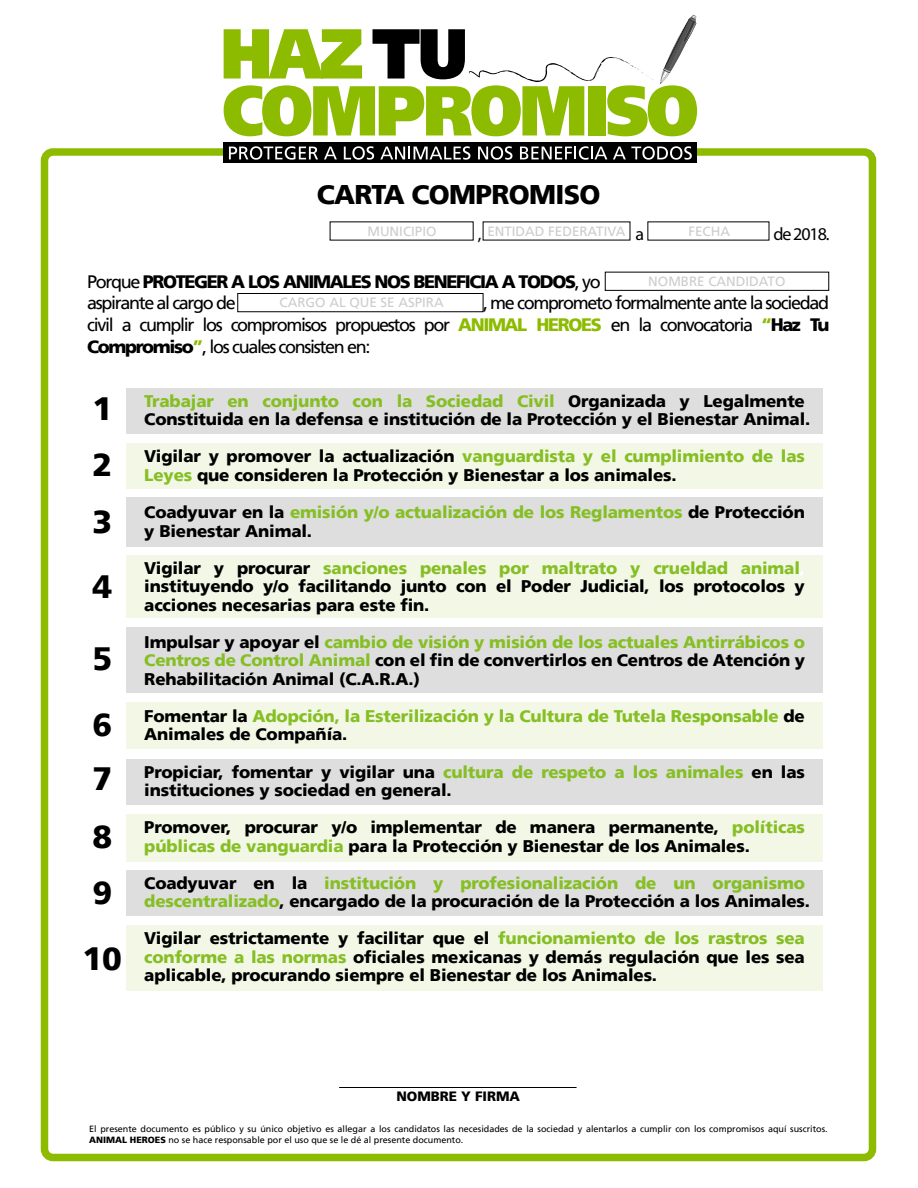
<style>
.page{position:relative;width:918px;height:1188px;background:#fff}
.page>*{position:absolute;margin:0;border:0;box-sizing:border-box;transform-origin:0 0}
.t1{font:900 32.25px/56.7px "Frutiger LT";color:#000;text-align:justify}
.t2{font:900 27px "Frutiger LT";letter-spacing:-.025em;color:#000}
.t3{font:18px/21.6px "Frutiger LT";letter-spacing:-.075em;color:#000;text-align:justify}
.t4{font:900 18px/21.6px "Frutiger LT";letter-spacing:-.075em;color:#000}
.t5{font:18px "Myriad Pro";letter-spacing:-.06em;color:#000}
.t6{font:900 16.8px/18.6px "Frutiger LT";letter-spacing:-.01em;color:#000}
.t7{font:900 16.8px/18.6px "Frutiger LT";letter-spacing:-.01em;color:#86bf25}
.t8{font:900 13.5px "Frutiger LT";color:#000}
.t9{font:13.35px "Frutiger LT";color:#ccc}
.t10{font:9px/10.8px "Frutiger LT";color:#000}
.s1{font-weight:400}
.s2{font-weight:900;color:#8dbb00}
.s3{font-weight:900}
.s4{color:#86bf25}
.s5{color:#fff}
.s6{color:#000}
</style>
<div class="page">
<div style="left:605px;top:272px;width:224px;height:19px;border:1px solid #000"></div>
<div style="left:237px;top:293px;width:246px;height:19px;border:1px solid #000"></div>
<div style="left:41px;top:148px;width:835px;height:1013px;border:8px solid #8dbb00;border-radius:9px"></div>
<hr style="left:339px;top:1087px;width:238px;height:1px;background:#000">
<div style="left:126px;top:443px;width:697px;height:46px;background:#f3f8e6"></div>
<div style="left:126px;top:555px;width:697px;height:62px;background:#f3f8e6"></div>
<div style="left:126px;top:702px;width:697px;height:47px;background:#f3f8e6"></div>
<div style="left:126px;top:814px;width:697px;height:47px;background:#f3f8e6"></div>
<div style="left:126px;top:389px;width:697px;height:45px;background:#dedede"></div>
<div style="left:126px;top:497px;width:697px;height:49px;background:#dedede"></div>
<div style="left:126px;top:628px;width:697px;height:65px;background:#dedede"></div>
<div style="left:126px;top:759px;width:697px;height:45px;background:#dedede"></div>
<div style="left:126px;top:925px;width:697px;height:65px;background:#f3f8e6"></div>
<div style="left:126px;top:870px;width:697px;height:45px;background:#dedede"></div>
<div style="left:223px;top:143px;width:474px;height:20px;background:#000"></div>
<svg style="left:229px;top:146px;width:89px;height:14px"></svg>
<svg style="left:324px;top:147px;width:13px;height:12px"></svg>
<svg style="left:344px;top:146px;width:30px;height:14px"></svg>
<svg style="left:380px;top:146px;width:90px;height:14px"></svg>
<svg style="left:478px;top:146px;width:34px;height:14px"></svg>
<svg style="left:520px;top:146px;width:87px;height:14px"></svg>
<svg style="left:613px;top:146px;width:79px;height:14px"></svg>
<svg style="left:224px;top:15px;width:473px;height:121px"></svg>
<h2 class="t2" style="left:317px;top:178px;width:285px">CARTA COMPROMISO</h2>
<p class="t9" style="left:367px;top:223px;width:71px">MUNICIPIO</p>
<p class="t9" style="left:487px;top:223px;width:140px">ENTIDAD FEDERATIVA</p>
<p class="t9" style="left:688px;top:223px;width:43px">FECHA</p>
<p class="t4" style="left:87px;top:271px;width:515px"><span class="s1">Porque</span> PROTEGER A LOS ANIMALES NOS BENEFICIA A TODOS<span class="s1">, yo aspirante al cargo de</span></p>
<p class="t5" style="left:478px;top:223px;width:5px">,</p>
<p class="t5" style="left:636px;top:223px;width:10px">a</p>
<p class="t5" style="left:774px;top:223px;width:58px">de 2018.</p>
<p class="t9" style="left:648px;top:274px;width:139px">NOMBRE CANDIDATO</p>
<p class="t3" style="left:87px;top:292px;width:744px;text-indent:396px">, me comprometo formalmente ante la sociedad civil a cumplir los compromisos propuestos por <span class="s2">ANIMAL HEROES</span> en la convocatoria <span class="s2">“</span><span class="s3">Haz Tu Compromiso</span><span class="s2">”</span>, los cuales consisten en:</p>
<p class="t9" style="left:280px;top:294px;width:166px">CARGO AL QUE SE ASPIRA</p>
<h1 class="t1" style="left:92px;top:380px;width:21px">1<br>2<br>3</h1>
<h1 class="t1" style="left:92px;top:558px;width:21px">4</h1>
<h1 class="t1" style="left:92px;top:626px;width:21px;line-height:66px">5<br>6</h1>
<h1 class="t1" style="left:92px;top:751px;width:21px">7<br>8<br>9</h1>
<h1 class="t1" style="left:82px;top:931px;width:41px">10</h1>
<p class="t6" style="left:144px;top:392px;width:668px"><span class="s4">Trabajar en conjunto con la Sociedad Civil</span> Organizada y Legalmente<br>Constituida en la defensa e institución de la Protección y el Bienestar Animal.</p>
<p class="t6" style="left:144px;top:447px;width:662px">Vigilar y promover la actualización <span class="s4">vanguardista y el cumplimiento de las<br>Leyes</span> que consideren la Protección y Bienestar a los animales.</p>
<p class="t6" style="left:144px;top:503px;width:662px">Coadyuvar en la <span class="s4">emisión y/o actualización de los Reglamentos</span> de Protección y Bienestar Animal.</p>
<p class="t6" style="left:144px;top:558px;width:662px;text-align:justify">Vigilar y procurar <span class="s4">sanciones penales por maltrato y crueldad animal</span><span class="s5">, </span>instituyendo y/o facilitando junto con el Poder Judicial, los protocolos y acciones necesarias para este fin.</p>
<p class="t6" style="left:144px;top:633px;width:662px;text-align:justify">Impulsar y apoyar el <span class="s4">cambio de visión y misión de los actuales Antirrábicos o Centros de Control Animal</span> con el fin de convertirlos en Centros de Atención y Rehabilitación Animal (C.A.R.A.)</p>
<p class="t7" style="left:144px;top:707px;width:662px"><span class="s6">Fomentar la</span> Adopción, la Esterilización y la Cultura de Tutela Responsable <span class="s6">de<br>Animales de Compañía.</span></p>
<p class="t6" style="left:144px;top:762px;width:662px">Propiciar, fomentar y vigilar una <span class="s4">cultura de respeto a los animales</span> en las instituciones y sociedad en general.</p>
<p class="t6" style="left:144px;top:818px;width:662px">Promover, procurar y/o implementar de manera permanente, <span class="s4">políticas públicas de vanguardia</span> para la Protección y Bienestar de los Animales.</p>
<p class="t6" style="left:144px;top:874px;width:667px">Coadyuvar en la <span class="s4">institución y profesionalización de un organismo descentralizado</span>, encargado de la procuración de la Protección a los Animales.</p>
<p class="t6" style="left:144px;top:929px;width:662px;text-align:justify">Vigilar estrictamente y facilitar que el <span class="s4">funcionamiento de los rastros sea conforme a las normas</span> oficiales mexicanas y demás regulación que les sea aplicable, procurando siempre el Bienestar de los Animales.</p>
<p class="t8" style="left:396px;top:1088px;width:125px">NOMBRE Y FIRMA</p>
<p class="t10" style="left:89px;top:1123px;width:740px">El presente documento es público y su único objetivo es allegar a los candidatos las necesidades de la sociedad y alentarlos a cumplir con los compromisos aquí suscritos.<br><span class="s3">ANIMAL HEROES</span> no se hace responsable por el uso que se le dé al presente documento.</p>
</div>
